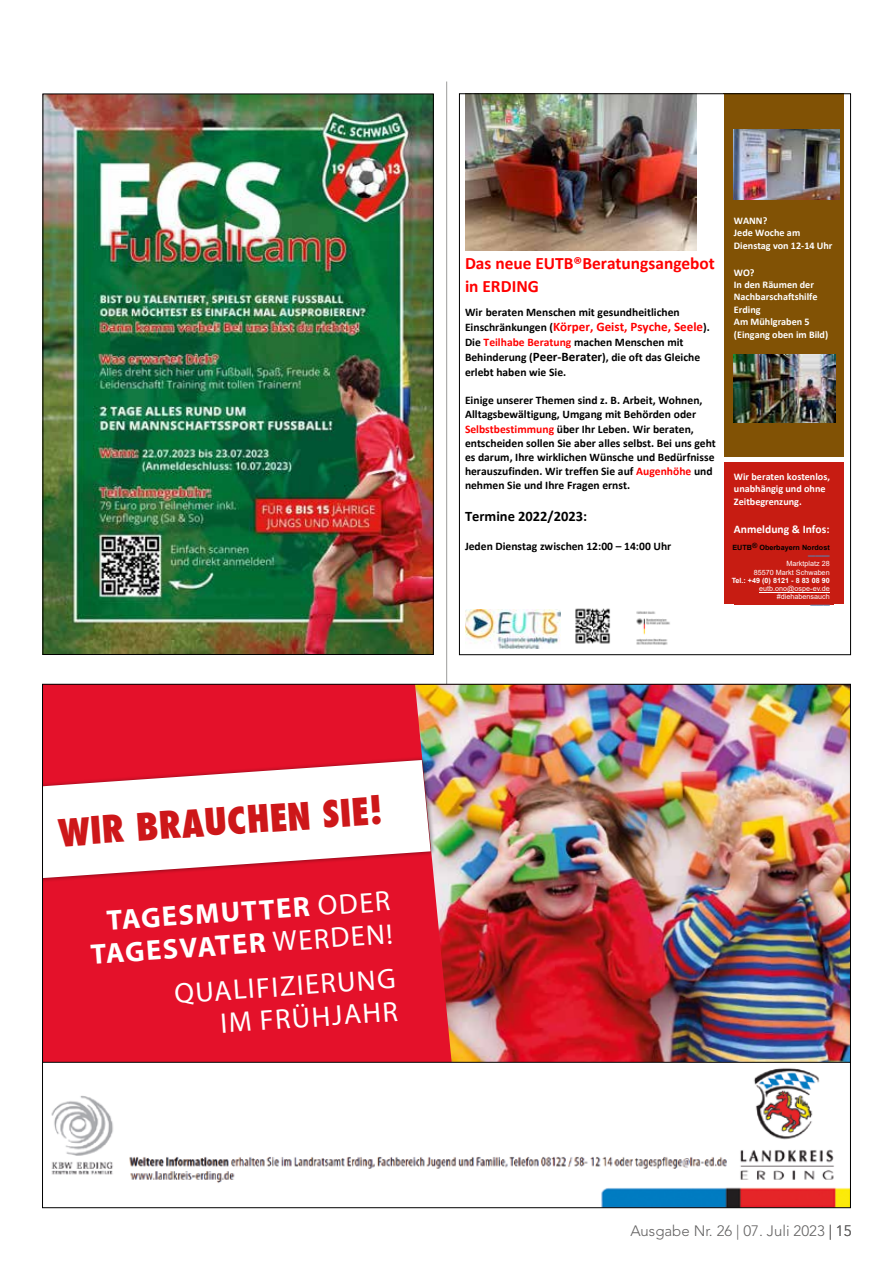
<style>
.page{position:relative;width:893px;height:1263px;background:#fff}
.page>*{position:absolute;margin:0;border:0;box-sizing:border-box;transform-origin:0 0}
.t1{font:800 condensed 37.05px "Futura";color:#cd1719}
.t2{font:700 28.5px/32.7px "Myriad Pro";color:#fff;text-align:right}
.t3{font:28.5px/32.7px "Myriad Pro";color:#fff;text-align:right}
.t4{font:700 17.4px/23.2px "Calibri";color:#f00}
.t5{font:300 15px "Avenir LT Std";color:#646363}
.t6{font:700 14.55px "Calibri";color:#000}
.t7{font:700 13.05px "Calibri";color:#f00}
.t8{font:700 11.55px/14.1px "Calibri";color:#000}
.t9{font:700 11.55px "Calibri";color:#fff}
.t10{font:700 10.2px/12.3px "Calibri";color:#fff}
.t11{font:7.2px/8.4px "Arial";color:#fff;text-align:right}
.t12{font:700 7.2px "Arial";color:#fff}
.t13{font:700 7.2px "Arial";color:#000}
.t14{font:700 7.2px "Arial";color:#5983b0}
.t15{font:700 6.45px "Arial";color:#5983b0}
.s1{font-size:11.55px;color:#000}
.s2{color:#f00}
.s3{font-size:13.05px}
.s4{font-weight:400}
</style>
<div class="page">
<hr style="left:446px;top:81px;width:1px;height:1127px;background:#9d9d9c">
<img style="left:45px;top:96px;width:387px;height:557px">
<div style="left:43px;top:684px;width:807px;height:411px;background:#e4112a"></div>
<img style="left:415px;top:686px;width:434px;height:376px">
<div style="left:43px;top:756px;width:394px;height:130px;background:#000;opacity:.45"></div>
<svg style="left:44px;top:760px;width:387px;height:118px;fill:#fff"></svg>
<img style="left:44px;top:1064px;width:805px;height:142px">
<div style="left:42px;top:1062px;width:809px;height:146px;border:1px solid #000"></div>
<div style="left:724px;top:94px;width:120px;height:363px;background:#815205"></div>
<div style="left:724px;top:462px;width:120px;height:142px;background:#c71c12"></div>
<img style="left:465px;top:96px;width:231px;height:155px">
<img style="left:734px;top:129px;width:105px;height:71px">
<img style="left:734px;top:355px;width:102px;height:68px">
<img style="left:465px;top:610px;width:95px;height:39px">
<img style="left:575px;top:608px;width:36px;height:36px">
<img style="left:636px;top:611px;width:34px;height:34px">
<hr style="left:759px;top:592px;width:71px;height:1px;background:#fff">
<h3 class="t4" style="left:465px;top:251px;width:251px">Das neue EUTB®Beratungsangebot in ERDING</h3>
<p class="t8" style="left:465px;top:305px;width:216px">Wir beraten Menschen mit gesundheitlichen</p>
<p class="t7" style="left:465px;top:318px;width:246px"><span class="s1">Einschränkungen (</span>Körper, Geist, Psyche, Seele<span class="s1">).</span></p>
<p class="t8" style="left:465px;top:334px;width:237px;line-height:15px">Die <span class="s2">Teilhabe Beratung</span> machen Menschen mit<br>Behinderung (<span class="s3">Peer-Berater</span>), die oft das Gleiche erlebt haben wie Sie.</p>
<p class="t8" style="left:465px;top:393px;width:252px">Einige unserer Themen sind z. B. Arbeit, Wohnen, Alltagsbewältigung, Umgang mit Behörden oder <span class="s2">Selbstbestimmung</span> über Ihr Leben. Wir beraten, entscheiden sollen Sie aber alles selbst. Bei uns geht es darum, Ihre wirklichen Wünsche und Bedürfnisse herauszufinden. Wir treffen Sie auf <span class="s2">Augenhöhe</span> und nehmen Sie und Ihre Fragen ernst.</p>
<p class="t6" style="left:465px;top:505px;width:124px">Termine 2022/2023:</p>
<p class="t8" style="left:465px;top:539px;width:208px">Jeden Dienstag zwischen 12:00 – 14:00 Uhr</p>
<p class="t10" style="left:734px;top:214px;width:100px">WANN?<br>Jede Woche am<br>Dienstag von 12-14 Uhr</p>
<p class="t10" style="left:734px;top:266px;width:96px">WO?<br>In den Räumen der<br>Nachbarschaftshilfe<br>Erding<br>Am Mühlgraben 5 (Eingang oben im Bild)</p>
<p class="t10" style="left:734px;top:470px;width:98px">Wir beraten kostenlos, unabhängig und ohne<br>Zeitbegrenzung.</p>
<p class="t9" style="left:734px;top:521px;width:97px">Anmeldung &amp; Infos:</p>
<p class="t13" style="left:732px;top:542px;width:99px">EUTB® Oberbayern Nordost</p>
<p class="t14" style="left:808px;top:550px;width:23px">———</p>
<p class="t11" style="left:754px;top:559px;width:77px">Marktplatz 28<br>85570 Markt Schwaben</p>
<p class="t12" style="left:732px;top:575px;width:100px">Tel.: +49 (0) 8121 - 8 83 08 90</p>
<p class="t11" style="left:759px;top:584px;width:72px">eutb.ono@ospe-ev.de #diehabensauch</p>
<p class="t15" style="left:810px;top:600px;width:21px">———</p>
<h1 class="t1" style="left:57px;top:808px;width:327px;rotate:-4deg">WIR BRAUCHEN SIE!</h1>
<h2 class="t2" style="left:87px;top:905px;width:304px;rotate:-4deg">TAGESMUTTER <span class="s4">ODER<br></span>TAGESVATER <span class="s4">WERDEN!</span></h2>
<h2 class="t3" style="left:173px;top:977px;width:223px;rotate:-4deg">QUALIFIZIERUNG<br>IM FRÜHJAHR</h2>
<p class="t5" style="left:630px;top:1222px;width:223px">Ausgabe Nr. 26 | 07. Juli 2023 | 15</p>
</div>
